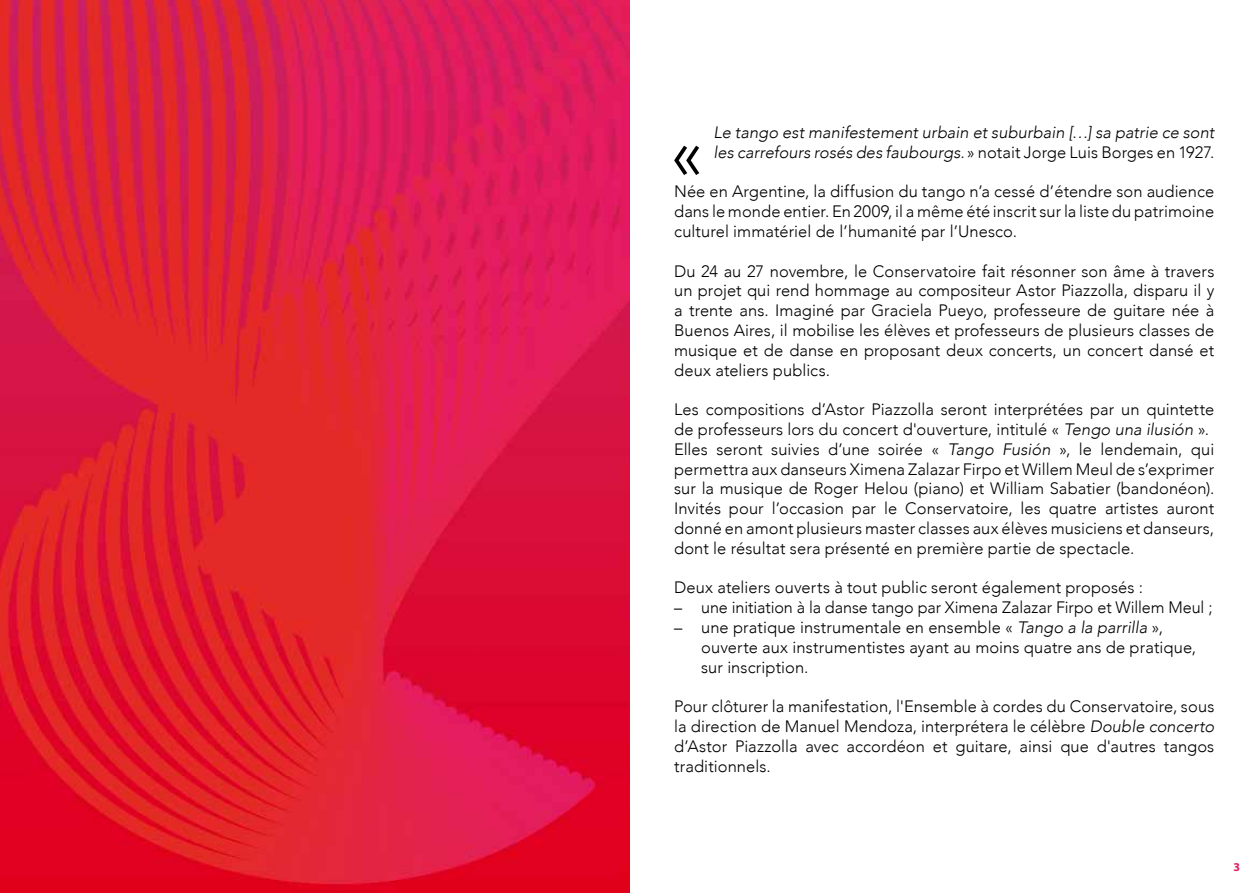
<style>
.page{position:relative;width:1259px;height:893px;background:#fff}
.page>*{position:absolute;margin:0;border:0;box-sizing:border-box;transform-origin:0 0}
.t1{font:300 72.45px "Avenir";color:#000}
.t2{font:300 16.5px/19.8px "Avenir";letter-spacing:.005em;color:#000;text-align:justify}
.t3{font:italic 300 16.5px/19.8px "Avenir";letter-spacing:.005em;color:#000}
.t4{font:700 12px "Myriad Pro";color:#e41c5f}
.s1{font-style:normal}
.s2{font-style:italic}
</style>
<div class="page">
<img style="left:0;top:0;width:629px;height:893px">
<p class="t3" style="left:713px;top:122px;width:502px">Le tango est manifestement urbain et suburbain […] sa patrie ce sont les carrefours rosés des faubourgs. <span class="s1">» notait Jorge Luis Borges en 1927.</span></p>
<p class="t2" style="left:674px;top:182px;width:542px">Née en Argentine, la diffusion du tango n’a cessé d’étendre son audience dans le monde entier. En 2009, il a même été inscrit sur la liste du patrimoine culturel immatériel de l’humanité par l’Unesco.</p>
<p class="t2" style="left:674px;top:261px;width:542px">Du 24 au 27 novembre, le Conservatoire fait résonner son âme à travers un projet qui rend hommage au compositeur Astor Piazzolla, disparu il y a trente ans. Imaginé par Graciela Pueyo, professeure de guitare née à Buenos Aires, il mobilise les élèves et professeurs de plusieurs classes de musique et de danse en proposant deux concerts, un concert dansé et deux ateliers publics.</p>
<p class="t2" style="left:674px;top:400px;width:542px;text-align:left">Les compositions d’Astor Piazzolla seront interprétées par un quintette de professeurs lors du concert d'ouverture, intitulé « <span class="s2">Tengo una ilusión</span> ».<br>Elles seront suivies d’une soirée « <span class="s2">Tango Fusión</span> », le lendemain, qui permettra aux danseurs Ximena Zalazar Firpo et Willem Meul de s’exprimer sur la musique de Roger Helou (piano) et William Sabatier (bandonéon).<br>Invités pour l’occasion par le Conservatoire, les quatre artistes auront donné en amont plusieurs master classes aux élèves musiciens et danseurs, dont le résultat sera présenté en première partie de spectacle.</p>
<p class="t2" style="left:674px;top:578px;width:470px">Deux ateliers ouverts à tout public seront également proposés :</p>
<p class="t2" style="left:674px;top:598px;width:540px">– une initiation à la danse tango par Ximena Zalazar Firpo et Willem Meul ;</p>
<p class="t2" style="left:701px;top:617px;width:496px;text-align:left;text-indent:-27px">– une pratique instrumentale en ensemble « <span class="s2">Tango a la parrilla</span> », ouverte aux instrumentistes ayant au moins quatre ans de pratique, sur inscription.</p>
<p class="t2" style="left:674px;top:697px;width:542px">Pour clôturer la manifestation, l'Ensemble à cordes du Conservatoire, sous la direction de Manuel Mendoza, interprétera le célèbre <span class="s2">Double concerto </span>d’Astor Piazzolla avec accordéon et guitare, ainsi que d'autres tangos traditionnels.</p>
<h1 class="t1" style="left:669px;top:110px;width:36px">«</h1>
<p class="t4" style="left:1233px;top:860px;width:8px">3</p>
</div>
